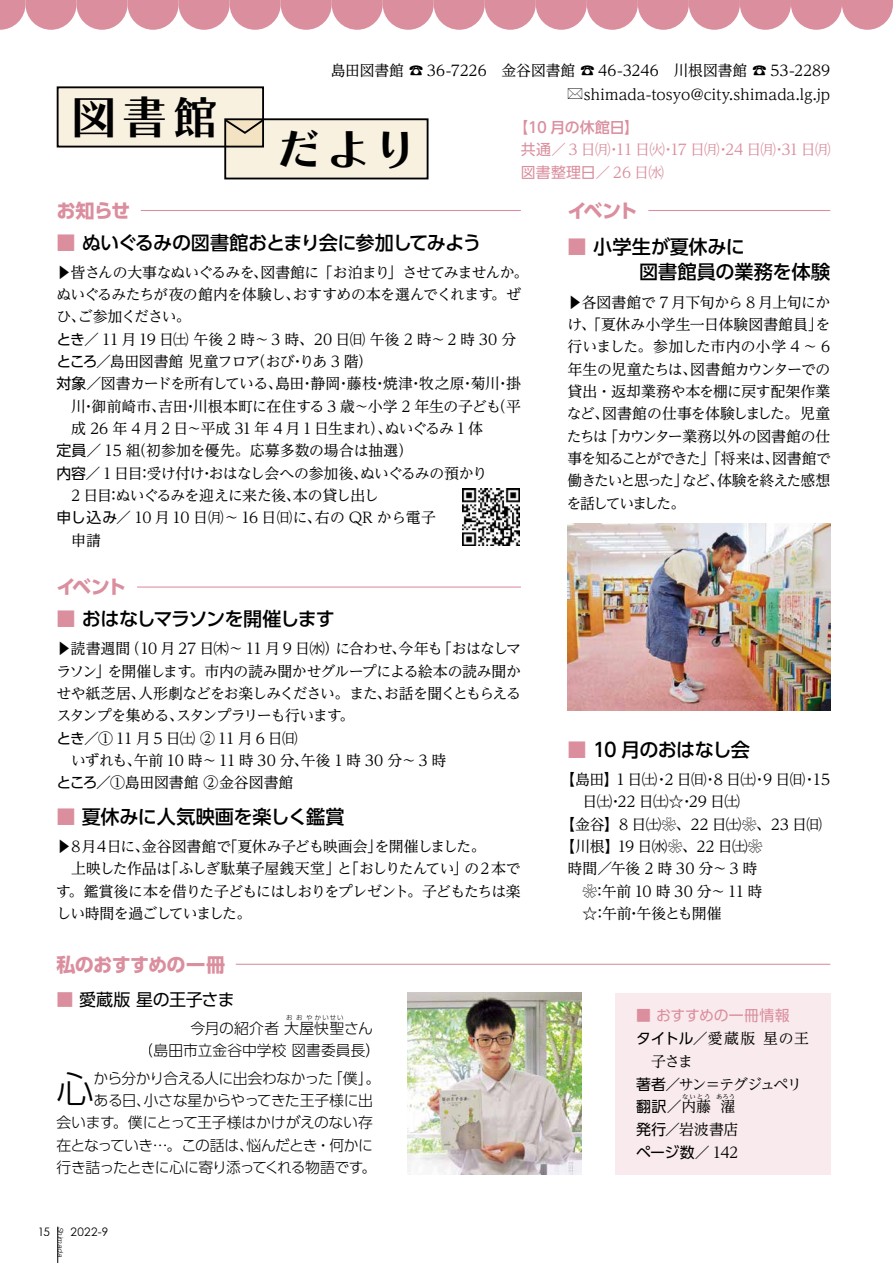
<style>
.page{position:relative;width:893px;height:1263px;background:#fff}
.page>*{position:absolute;margin:0;border:0;box-sizing:border-box;transform-origin:0 0}
.t1{font:45.6px "Chiaro Std B";color:#000}
.t2{font:300 37.2px "UD Shin Go Pro";color:#000}
.t3{font:500 19.2px "UD Shin Go Pro";letter-spacing:-.03em;color:#000}
.t4{font:500 19.2px "UD Shin Go Pro";letter-spacing:-.055em;color:#000}
.t5{font:700 19.2px "UD Shin Go Pro";letter-spacing:-.04em;color:#da8e9e}
.t6{font:500 19.2px/25.5px "UD Shin Go Pro";color:#000}
.t7{font:500 19.2px "UD Shin Go Pro";letter-spacing:-.07em;color:#000}
.t8{font:16.95px "UD Shin Go Pro";letter-spacing:-.03em;color:#000}
.t9{font:14.85px/22.4px "UD Reimin Pro";letter-spacing:-.03em;color:#000}
.t10{font:14.85px/22.4px "UD Reimin Pro";letter-spacing:-.05em;color:#000}
.t11{font:300 14.85px "UD Shin Go Pro";letter-spacing:-.06em;color:#000}
.t12{font:300 14.85px "UD Shin Go Pro";letter-spacing:-.035em;color:#000}
.t13{font:14.85px "UD Reimin Pro";letter-spacing:-.005em;color:#000}
.t14{font:14.85px "UD Reimin Pro";letter-spacing:-.01em;color:#000}
.t15{font:14.85px "UD Reimin Pro";letter-spacing:.01em;color:#000}
.t16{font:14.85px "UD Reimin Pro";letter-spacing:.015em;color:#000}
.t17{font:300 14.85px "UD Shin Go Pro";color:#000}
.t18{font:14.85px "UD Reimin Pro";letter-spacing:-.075em;color:#da8e9e}
.t19{font:14.85px "UD Reimin Pro";color:#000}
.t20{font:300 14.85px "UD Shin Go Pro";letter-spacing:-.055em;color:#000}
.t21{font:14.85px "UD Shin Go Pro";letter-spacing:.01em;color:#da8e9e}
.t22{font:14.85px "UD Reimin Pro";letter-spacing:-.1em;color:#000}
.t23{font:14.85px "UD Reimin Pro";letter-spacing:-.075em;color:#000}
.t24{font:500 14.85px "UD Shin Go Pro";letter-spacing:-.005em;color:#da8e9e}
.t25{font:14.85px "UD Shin Go Pro";color:#000}
.t26{font:11.7px "Century Gothic";letter-spacing:.03em;color:#000}
.t27{font:italic 300 7.5px "Helvetica";color:#000}
.t28{font:300 6.45px "UD Shin Go Pro";letter-spacing:.275em;color:#000}
.t29{font:6.45px "UD Reimin Pro";letter-spacing:.16em;color:#000}
.s1{font-family:"UD Shin Go Pro"}
.s2{font-family:"UD Reimin Pro"}
.s3{color:#da8e9e}
.s4{font-weight:500;color:#da8e9e}
.s5{font-family:"Koz Min Pro"}
</style>
<div class="page">
<svg style="left:0;top:0;width:893px;height:30px"></svg>
<div style="left:225px;top:119px;width:203px;height:60px;background:#f9f1df"></div>
<div style="left:224px;top:118px;width:204px;height:61px;border:2px solid #000"></div>
<div style="left:58px;top:87px;width:205px;height:60px;background:#f9f1df"></div>
<div style="left:57px;top:86px;width:207px;height:61px;border:2px solid #000"></div>
<svg style="left:224px;top:117px;width:42px;height:18px"></svg>
<hr style="left:236px;top:964px;width:594px;height:1px;background:#da8e9e">
<div style="left:615px;top:993px;width:215px;height:182px;background:#f9ebed"></div>
<img style="left:407px;top:993px;width:174px;height:182px">
<hr style="left:648px;top:210px;width:182px;height:1px;background:#da8e9e">
<hr style="left:141px;top:210px;width:380px;height:1px;background:#da8e9e">
<hr style="left:137px;top:586px;width:384px;height:2px;background:#da8e9e">
<img style="left:568px;top:523px;width:262px;height:187px">
<img style="left:463px;top:489px;width:57px;height:57px">
<hr style="left:57px;top:1226px;width:1px;height:37px;background:#000">
<h1 class="t1" style="left:71px;top:90px;width:148px">図 書 館</h1>
<p class="t13" style="left:331px;top:58px;width:501px">島田図書館 ☎ 36-7226　金谷図書館 ☎ 46-3246　川根図書館 ☎ 53-2289</p>
<h1 class="t1" style="left:276px;top:122px;width:144px">だ よ り</h1>
<p class="t15" style="left:584px;top:82px;width:248px">shimada-tosyo@city.shimada.lg.jp</p>
<p class="t24" style="left:513px;top:115px;width:127px">【10 月の休館日】</p>
<p class="t18" style="left:521px;top:138px;width:311px"><span class="s1">共通／</span> 3 日㈪・11 日㈫・17 日㈪・24 日㈪・31 日㈪</p>
<p class="t21" style="left:521px;top:160px;width:144px">図書整理日／ <span class="s2">26 日㈬</span></p>
<p class="t5" style="left:56px;top:195px;width:75px">お知らせ</p>
<p class="t4" style="left:56px;top:227px;width:427px"><span class="s3">■</span> ぬいぐるみの図書館おとまり会に参加してみよう</p>
<p class="t9" style="left:56px;top:261px;width:474px">▶皆さんの大事なぬいぐるみを、図書館に「お泊まり」させてみませんか。</p>
<p class="t9" style="left:56px;top:283px;width:466px">ぬいぐるみたちが夜の館内を体験し、おすすめの本を選んでくれます。ぜ</p>
<p class="t23" style="left:56px;top:305px;width:136px">ひ、ご参加ください。</p>
<p class="t16" style="left:56px;top:327px;width:461px"><span class="s1">とき</span>／11月19日㈯ 午後 2 時〜3 時、20 日㈰ 午後 2 時〜2 時 30 分</p>
<p class="t9" style="left:56px;top:350px;width:318px"><span class="s1">ところ</span>／島田図書館 児童フロア（おび・りあ 3 階）</p>
<p class="t9" style="left:56px;top:372px;width:466px"><span class="s1">対象</span>／図書カードを所有している、島田・静岡・藤枝・焼津・牧之原・菊川・掛</p>
<p class="t14" style="left:71px;top:394px;width:451px">川・御前崎市、吉田・川根本町に在住する 3 歳〜小学 2 年生の子ども（平</p>
<p class="t10" style="left:71px;top:417px;width:413px">成 26 年 4 月 2 日〜平成 31 年 4 月1日生まれ）、ぬいぐるみ1 体</p>
<p class="t19" style="left:56px;top:439px;width:358px"><span class="s1">定員</span>／ 15 組（初参加を優先。応募多数の場合は抽選）</p>
<p class="t9" style="left:56px;top:461px;width:432px"><span class="s1">内容</span>／ 1 日目：受け付け・おはなし会への参加後、ぬいぐるみの預かり</p>
<p class="t10" style="left:56px;top:484px;width:324px">　2 日目：ぬいぐるみを迎えに来た後、本の貸し出し</p>
<p class="t9" style="left:56px;top:506px;width:381px"><span class="s1">申し込み</span>／ 10 月 10 日㈪〜16 日㈰に、右の QR から電子</p>
<p class="t9" style="left:71px;top:528px;width:31px">申請</p>
<p class="t5" style="left:56px;top:571px;width:72px">イベント</p>
<p class="t7" style="left:56px;top:603px;width:280px"><span class="s3">■</span> おはなしマラソンを開催します</p>
<p class="t9" style="left:56px;top:637px;width:466px">▶読書週間（10 月 27 日㈭〜11 月 9 日㈬）に合わせ、今年も「おはなしマラソン」を開催します。市内の読み聞かせグループによる絵本の読み聞かせや紙芝居、人形劇などをお楽しみください。また、お話を聞くともらえるスタンプを集める、スタンプラリーも行います。<br><span class="s1">とき</span>／①11月5日㈯ ②11月6日㈰<br>　いずれも、午前 10 時〜11 時 30 分、午後 1 時 30 分〜3 時<br><span class="s1">ところ</span>／①島田図書館 ②金谷図書館</p>
<p class="t3" style="left:56px;top:801px;width:290px"><span class="s3">■</span> 夏休みに人気映画を楽しく鑑賞</p>
<p class="t10" style="left:56px;top:835px;width:466px">▶８月４日に、金谷図書館で「夏休み子ども映画会」を開催しました。<br>　上映した作品は「ふしぎ駄菓子屋銭天堂」と「おしりたんてい」の２本です。鑑賞後に本を借りた子どもにはしおりをプレゼント。子どもたちは楽しい時間を過ごしていました。</p>
<p class="t5" style="left:56px;top:948px;width:170px">私のおすすめの一冊</p>
<p class="t8" style="left:56px;top:986px;width:180px"><span class="s4">■</span> 愛蔵版 星の王子さま</p>
<p class="t28" style="left:286px;top:1012px;width:59px">おおやかいせい</p>
<p class="t17" style="left:139px;top:1038px;width:243px">（島田市立金谷中学校 図書委員長）</p>
<p class="t17" style="left:191px;top:1016px;width:184px">今月の紹介者 大屋快聖さん</p>
<h2 class="t2" style="left:56px;top:1059px;width:39px">心</h2>
<p class="t20" style="left:94px;top:1066px;width:288px">から分かり合える人に出会わなかった「僕」。</p>
<p class="t12" style="left:94px;top:1088px;width:281px">ある日、小さな星からやってきた王子様に出</p>
<p class="t12" style="left:56px;top:1111px;width:318px">会います。僕にとって王子様はかけがえのない存</p>
<p class="t11" style="left:56px;top:1133px;width:318px">在となっていき…。この話は、悩んだとき・何かに</p>
<p class="t11" style="left:56px;top:1155px;width:322px">行き詰ったときに心に寄り添ってくれる物語です。</p>
<p class="t26" style="left:37px;top:1224px;width:14px">15</p>
<p class="t26" style="left:71px;top:1224px;width:39px">2022-9</p>
<p class="t27" style="left:67px;top:1227px;width:32px;rotate:90deg">Shimada</p>
<p class="t5" style="left:568px;top:195px;width:72px">イベント</p>
<p class="t6" style="left:639px;top:233px;width:193px;text-indent:-71px"><span class="s3">■</span> 小学生が夏休みに<br>図書館員の業務を体験</p>
<p class="t9" style="left:566px;top:290px;width:266px;text-align:justify">▶各図書館で 7 月下旬から 8 月上旬にかけ、「夏休み小学生一日体験図書館員」を行いました。参加した市内の小学 4 〜 6年生の児童たちは、図書館カウンターでの貸出・返却業務や本を棚に戻す配架作業など、図書館の仕事を体験しました。児童たちは「カウンター業務以外の図書館の仕事を知ることができた」「将来は、図書館で働きたいと思った」など、体験を終えた感想を話していました。</p>
<p class="t3" style="left:568px;top:734px;width:184px"><span class="s3">■</span> 10 月のおはなし会</p>
<p class="t9" style="left:560px;top:768px;width:272px">【島田】1 日㈯・2 日㈰・8 日㈯・9 日㈰・15</p>
<p class="t9" style="left:582px;top:790px;width:159px">日㈯・22 日㈯☆・29 日㈯</p>
<p class="t9" style="left:560px;top:812px;width:263px">【金谷】8 日㈯<span class="s5">❀</span>、22 日㈯<span class="s5">❀</span>、23 日㈰</p>
<p class="t9" style="left:560px;top:835px;width:204px">【川根】19 日㈬<span class="s5">❀</span>、22 日㈯<span class="s5">❀</span></p>
<p class="t9" style="left:568px;top:857px;width:191px">時間／午後 2 時 30 分〜3 時</p>
<p class="t9" style="left:582px;top:879px;width:181px"><span class="s5">❀</span>：午前 10 時 30 分〜11 時</p>
<p class="t9" style="left:568px;top:902px;width:156px">　☆：午前・午後とも開催</p>
<p class="t21" style="left:636px;top:1003px;width:155px">■ おすすめの一冊情報</p>
<p class="t9" style="left:636px;top:1026px;width:174px"><span class="s1">タイトル</span>／愛蔵版 星の王</p>
<p class="t9" style="left:651px;top:1049px;width:43px">子さま</p>
<p class="t22" style="left:636px;top:1072px;width:167px"><span class="s1">著者</span>／サン＝テグジュペリ</p>
<p class="t9" style="left:636px;top:1095px;width:100px"><span class="s1">翻訳</span>／内藤 濯</p>
<p class="t29" style="left:682px;top:1091px;width:30px">ないとう</p>
<p class="t29" style="left:716px;top:1091px;width:21px">あろう</p>
<p class="t9" style="left:636px;top:1118px;width:104px"><span class="s1">発行</span>／岩波書店</p>
<p class="t25" style="left:636px;top:1140px;width:104px">ページ数<span class="s2">／ 142</span></p>
</div>
